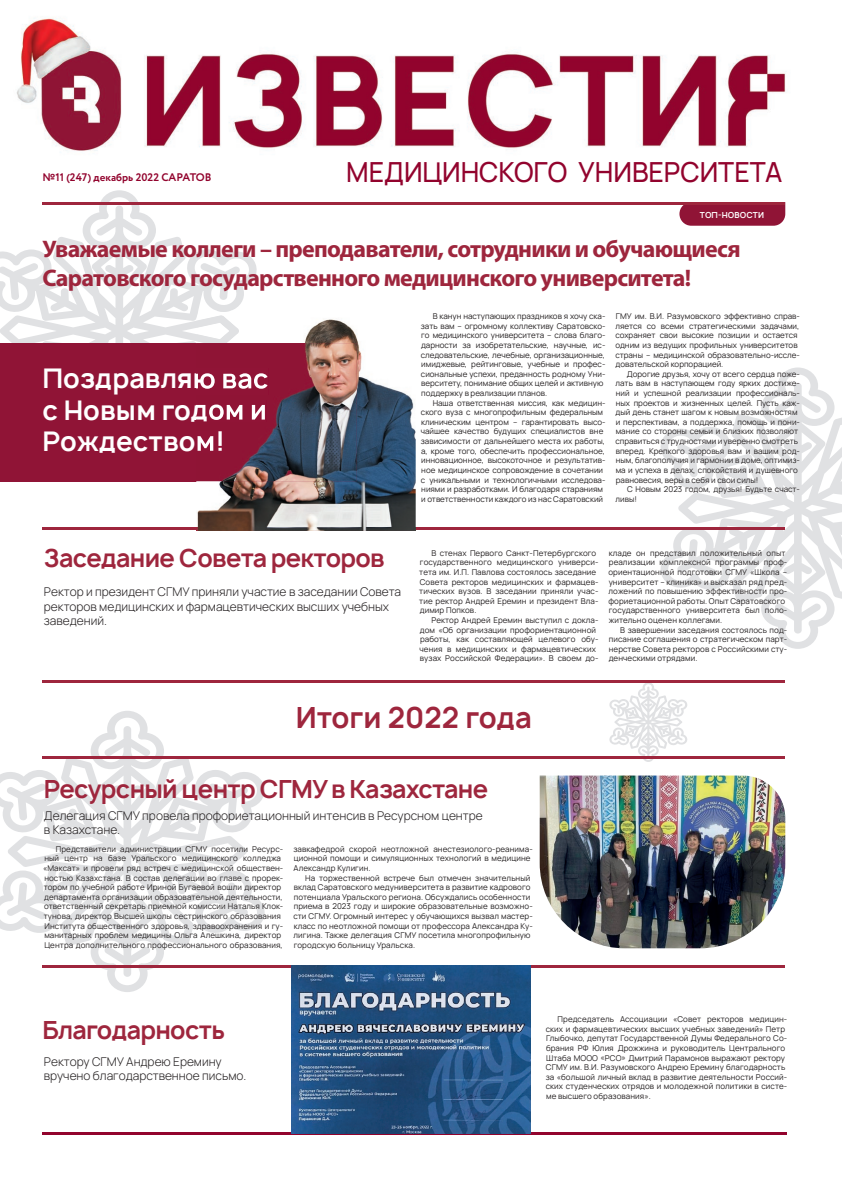
<style>
.page{position:relative;width:842px;height:1191px;background:#fff}
.page>*{position:absolute;margin:0;border:0;box-sizing:border-box;transform-origin:0 0}
.t1{font:700 28px "Manrope";color:#9e263d}
.t2{font:500 27.6px "Manrope";color:#92032d}
.t3{font:700 26px/31.2px "Manrope";color:#fff;text-align:justify}
.t4{font:700 24px/28.8px "Myriad Pro";letter-spacing:-.03em;color:#9e263d}
.t5{font:700 24px "Manrope";letter-spacing:-.03em;color:#9e263d}
.t6{font:300 12px/14.4px "Manrope";color:#231f20}
.t7{font:700 11px "Circe";color:#92032d}
.t8{font:8px/9.6px "Manrope";letter-spacing:.01em;color:#231f20}
.t9{font:700 8px "Manrope";letter-spacing:.01em;color:#fff}
</style>
<div class="page">
<hr style="left:43px;top:1131px;width:744px;height:3px;background:#92032d">
<svg style="left:608px;top:682px;width:80px;height:80px"></svg>
<svg style="left:0;top:190px;width:257px;height:153px"></svg>
<div style="left:0;top:343px;width:357px;height:138px;background:#901436"></div>
<svg style="left:660px;top:367px;width:182px;height:282px"></svg>
<svg style="left:0;top:711px;width:265px;height:281px"></svg>
<img style="left:16px;top:18px;width:771px;height:133px">
<hr style="left:43px;top:680px;width:742px;height:2px;background:#9e263d">
<hr style="left:43px;top:527px;width:742px;height:3px;background:#9e263d">
<hr style="left:43px;top:756px;width:742px;height:3px;background:#9e263d">
<hr style="left:43px;top:965px;width:742px;height:3px;background:#9e263d">
<img style="left:540px;top:775px;width:245px;height:173px">
<svg style="left:679px;top:205px;width:106px;height:21px;background:#951f3f"></svg>
<img style="left:196px;top:311px;width:220px;height:219px">
<img style="left:196px;top:311px;width:43px;height:32px">
<img style="left:196px;top:343px;width:161px;height:138px">
<img style="left:196px;top:369px;width:73px;height:26px">
<img style="left:196px;top:400px;width:71px;height:21px">
<img style="left:196px;top:431px;width:29px;height:21px">
<hr style="left:43px;top:202px;width:742px;height:3px;background:#9e263d">
<img style="left:291px;top:965px;width:240px;height:168px">
<h3 class="t7" style="left:43px;top:170px;width:171px">№11 (247) декабрь 2022 САРАТОВ</h3>
<h2 class="t2" style="left:346px;top:152px;width:438px">МЕДИЦИНСКОГО УНИВЕРСИТЕТА</h2>
<p class="t9" style="left:700px;top:210px;width:66px">ТОП-НОВОСТИ</p>
<h3 class="t4" style="left:43px;top:233px;width:700px">Уважаемые коллеги – преподаватели, сотрудники и обучающиеся<br>Саратовского государственного медицинского университета!</h3>
<h3 class="t3" style="left:43px;top:363px;width:227px">Поздравляю вас с Новым годом и Рождеством!</h3>
<h3 class="t5" style="left:44px;top:542px;width:342px">Заседание Совета ректоров</h3>
<h3 class="t6" style="left:44px;top:584px;width:359px">Ректор и президент СГМУ приняли участие в заседании Совета ректоров медицинских и фармацевтических высших учебных заведений.</h3>
<p class="t8" style="left:421px;top:311px;width:186px;text-indent:12px">В канун наступающих праздников я хочу ска&shy;зать вам – огромному коллективу Саратовско&shy;го медицинского университета – слова благо&shy;дарности за изобретательские, научные, ис&shy;следовательские, лечебные, организационные, имиджевые, рейтинговые, учебные и профес&shy;сиональные успехи, преданность родному Уни&shy;верситету, понимание общих целей и активную поддержку в реализации планов.</p>
<p class="t8" style="left:421px;top:397px;width:186px;text-indent:12px">Наша ответственная миссия, как медицин&shy;ского вуза с многопрофильным федеральным клиническим центром – гарантировать высо&shy;чайшее качество будущих специалистов вне зависимости от дальнейшего места их работы, а, кроме того, обеспечить профессиональное, инновационное, высокоточное и результатив&shy;ное медицинское сопровождение в сочетании с уникальными и технологичными исследова&shy;ниями и разработками. И благодаря стараниям и ответственности каждого из нас Саратовский</p>
<p class="t8" style="left:615px;top:311px;width:186px">ГМУ им. В.И. Разумовского эффективно справ&shy;ляется со всеми стратегическими задачами, сохраняет свои высокие позиции и остается одним из ведущих профильных университетов страны – медицинской образовательно-иссле&shy;довательской корпорацией.</p>
<p class="t8" style="left:615px;top:369px;width:186px;text-indent:12px">Дорогие друзья, хочу от всего сердца поже&shy;лать вам в наступающем году ярких достиже&shy;ний и успешной реализации профессиональ&shy;ных проектов и жизненных целей. Пусть каж&shy;дый день станет шагом к новым возможностям и перспективам, а поддержка, помощь и пони&shy;мание со стороны семьи и близких позволяют справиться с трудностями и уверенно смотреть вперед. Крепкого здоровья вам и вашим род&shy;ным, благополучия и гармонии в доме, оптимиз&shy;ма и успеха в делах, спокойствия и душевного равновесия, веры в себя и свои силы!</p>
<p class="t8" style="left:616px;top:484px;width:186px;text-indent:11px">С Новым 2023 годом, друзья! Будьте счаст&shy;ливы!</p>
<p class="t8" style="left:419px;top:548px;width:181px;text-indent:12px">В стенах Первого Санкт-Петербургского государственного медицинского универси&shy;тета им. И.П. Павлова состоялось заседание Совета ректоров медицинских и фармацев&shy;тических вузов. В заседании приняли учас&shy;тие ректор Андрей Еремин и президент Вла&shy;димир Попков.</p>
<p class="t8" style="left:419px;top:615px;width:180px;text-indent:12px">Ректор Андрей Еремин выступил с докла&shy;дом «Об организации профориентационной работы, как составляющей целевого обу&shy;чения в медицинских и фармацевтических вузах Российской Федерации». В своем до-</p>
<p class="t8" style="left:608px;top:548px;width:180px">кладе он представил положительный опыт реализации комплексной программы проф&shy;ориентационной подготовки СГМУ «Школа – университет – клиника» и высказал ряд пред&shy;ложений по повышению эффективности про&shy;фориетационной работы. Опыт Саратовского государственного университета был поло&shy;жительно оценен коллегами.</p>
<p class="t8" style="left:609px;top:624px;width:180px;text-align:justify;text-indent:12px">В завершении заседания состоялось под&shy;писание соглашения о стратегическом парт&shy;нерстве Совета ректоров с Российскими сту&shy;денческими отрядами.</p>
<h1 class="t1" style="left:296px;top:699px;width:238px">Итоги 2022 года</h1>
<h3 class="t5" style="left:44px;top:772px;width:446px">Ресурсный центр СГМУ в Казахстане</h3>
<h3 class="t6" style="left:44px;top:807px;width:440px">Делегация СГМУ провела профориетационный интенсив в Ресурсном центре в Казахстане.</h3>
<p class="t8" style="left:43px;top:843px;width:242px;text-indent:13px">Представители администрации СГМУ посетили Ресурс&shy;ный центр на базе Уральского медицинского колледжа «Максат» и провели ряд встреч с медицинской обществен&shy;ностью Казахстана. В состав делегации во главе с прорек&shy;тором по учебной работе Ириной Бугаевой вошли директор департамента организации образовательной деятельности, ответственный секретарь приемной комиссии Наталья Клок&shy;тунова, директор Высшей школы сестринского образования Института общественного здоровья, здравоохранения и гу&shy;манитарных проблем медицины Ольга Алешкина, директор Центра дополнительного профессионального образования,</p>
<p class="t8" style="left:293px;top:843px;width:241px">завкафедрой скорой неотложной анестезиолого-реанима&shy;ционной помощи и симуляционных технологий в медицине<br>Александр Кулигин.</p>
<p class="t8" style="left:293px;top:872px;width:241px;text-indent:12px">На торжественной встрече был отмечен значительный вклад Саратовского медуниверситета в развитие кадрового потенциала Уральского региона. Обсуждались особенности приема в 2023 году и широкие образовательные возможно&shy;сти СГМУ. Огромный интерес у обучающихся вызвал мастер&shy;класс по неотложной помощи от профессора Александра Ку&shy;лигина. Также делегация СГМУ посетила многопрофильную городскую больницу Уральска.</p>
<h3 class="t5" style="left:43px;top:1014px;width:184px">Благодарность</h3>
<h3 class="t6" style="left:44px;top:1054px;width:204px">Ректору СГМУ Андрею Еремину вручено благодарственное письмо.</h3>
<p class="t8" style="left:546px;top:1014px;width:243px;text-indent:12px">Председатель Ассоциации «Совет ректоров медицин&shy;ских и фармацевтических высших учебных заведений» Петр Глыбочко, депутат Государственной Думы Федерального Со&shy;брания РФ Юлия Дрожжина и руководитель Центрального Штаба МООО «РСО» Дмитрий Парамонов выражают ректору СГМУ им. В.И. Разумовского Андрею Еремину благодарность за «большой личный вклад в развитие деятельности Россий&shy;ских студенческих отрядов и молодежной политики в систе&shy;ме высшего образования».</p>
</div>
